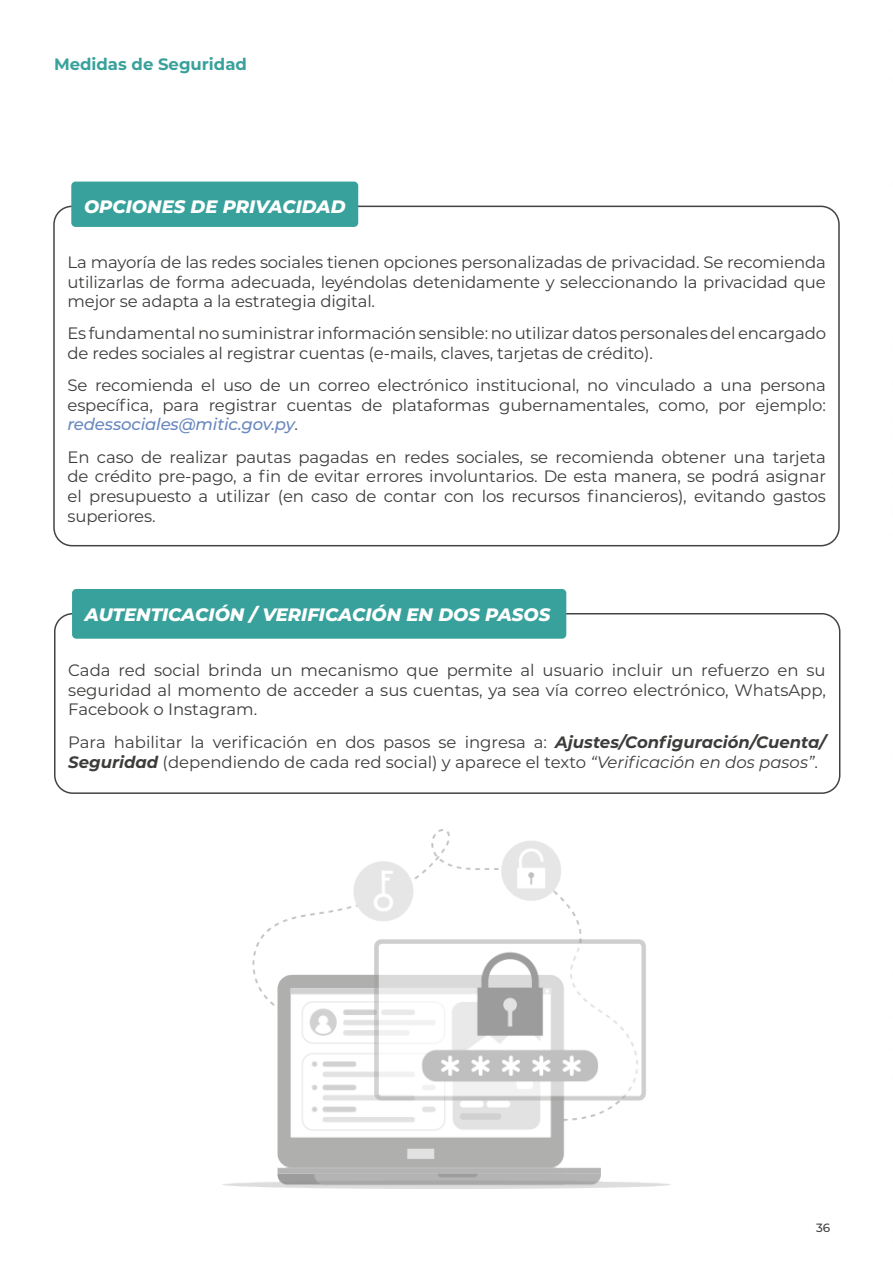
<style>
.page{position:relative;width:893px;height:1263px;background:#fff}
.page>*{position:absolute;margin:0;border:0;box-sizing:border-box;transform-origin:0 0}
.t1{font:italic 800 18px "Montserrat";color:#fff}
.t2{font:16.5px/19.8px "Montserrat";letter-spacing:-.01em;color:#3c3c3b;text-align:justify}
.t3{font:700 16.5px "Montserrat";color:#38a19c}
.t4{font:500 12px "Montserrat";color:#424343}
.s1{font-weight:500;font-style:italic;color:#6988c0}
.s2{font-weight:700;font-style:italic}
.s3{font-style:italic}
</style>
<div class="page">
<div style="left:54px;top:613px;width:786px;height:181px;border:2px solid #424343;border-radius:18px"></div>
<div style="left:72px;top:589px;width:494px;height:50px;background:#38a19c;border-radius:4px"></div>
<div style="left:53px;top:206px;width:787px;height:340px;border:2px solid #424343;border-radius:18px"></div>
<div style="left:71px;top:182px;width:287px;height:45px;background:#38a19c;border-radius:4px"></div>
<img style="left:222px;top:829px;width:448px;height:359px">
<hr style="left:892px;top:0;width:1px;height:1263px;background:#7ab591">
<svg style="left:892px;top:908px;width:1px;height:68px"></svg>
<svg style="left:892px;top:618px;width:1px;height:45px"></svg>
<svg style="left:892px;top:334px;width:1px;height:115px"></svg>
<svg style="left:892px;top:472px;width:1px;height:76px"></svg>
<svg style="left:892px;top:108px;width:1px;height:93px"></svg>
<svg style="left:892px;top:14px;width:1px;height:69px"></svg>
<svg style="left:892px;top:1227px;width:1px;height:36px"></svg>
<svg style="left:892px;top:1001px;width:1px;height:93px"></svg>
<p class="t3" style="left:54px;top:52px;width:195px">Medidas de Seguridad</p>
<p class="t1" style="left:84px;top:194px;width:263px">OPCIONES DE PRIVACIDAD</p>
<p class="t2" style="left:68px;top:252px;width:760px">La mayoría de las redes sociales tienen opciones personalizadas de privacidad. Se recomienda utilizarlas de forma adecuada, leyéndolas detenidamente y seleccionando la privacidad que mejor se adapta a la estrategia digital.</p>
<p class="t2" style="left:68px;top:323px;width:760px">Es fundamental no suministrar información sensible: no utilizar datos personales del encargado de redes sociales al registrar cuentas (e-mails, claves, tarjetas de crédito).</p>
<p class="t2" style="left:68px;top:375px;width:760px">Se recomienda el uso de un correo electrónico institucional, no vinculado a una persona específica, para registrar cuentas de plataformas gubernamentales, como, por ejemplo: <span class="s1">redessociales@mitic.gov.py</span>.</p>
<p class="t2" style="left:68px;top:446px;width:760px">En caso de realizar pautas pagadas en redes sociales, se recomienda obtener una tarjeta de crédito pre-pago, a fin de evitar errores involuntarios. De esta manera, se podrá asignar el presupuesto a utilizar (en caso de contar con los recursos financieros), evitando gastos superiores.</p>
<p class="t1" style="left:85px;top:601px;width:467px">AUTENTICACIÓN / VERIFICACIÓN EN DOS PASOS</p>
<p class="t2" style="left:68px;top:659px;width:759px">Cada red social brinda un mecanismo que permite al usuario incluir un refuerzo en su seguridad al momento de acceder a sus cuentas, ya sea vía correo electrónico, WhatsApp, Facebook o Instagram.</p>
<p class="t2" style="left:68px;top:732px;width:759px">Para habilitar la verificación en dos pasos se ingresa a: <span class="s2">Ajustes/Configuración/Cuenta/<br>Seguridad</span> (dependiendo de cada red social) y aparece el texto <span class="s3">“Verificación en dos pasos”</span>.</p>
<p class="t4" style="left:816px;top:1220px;width:16px">36</p>
</div>
